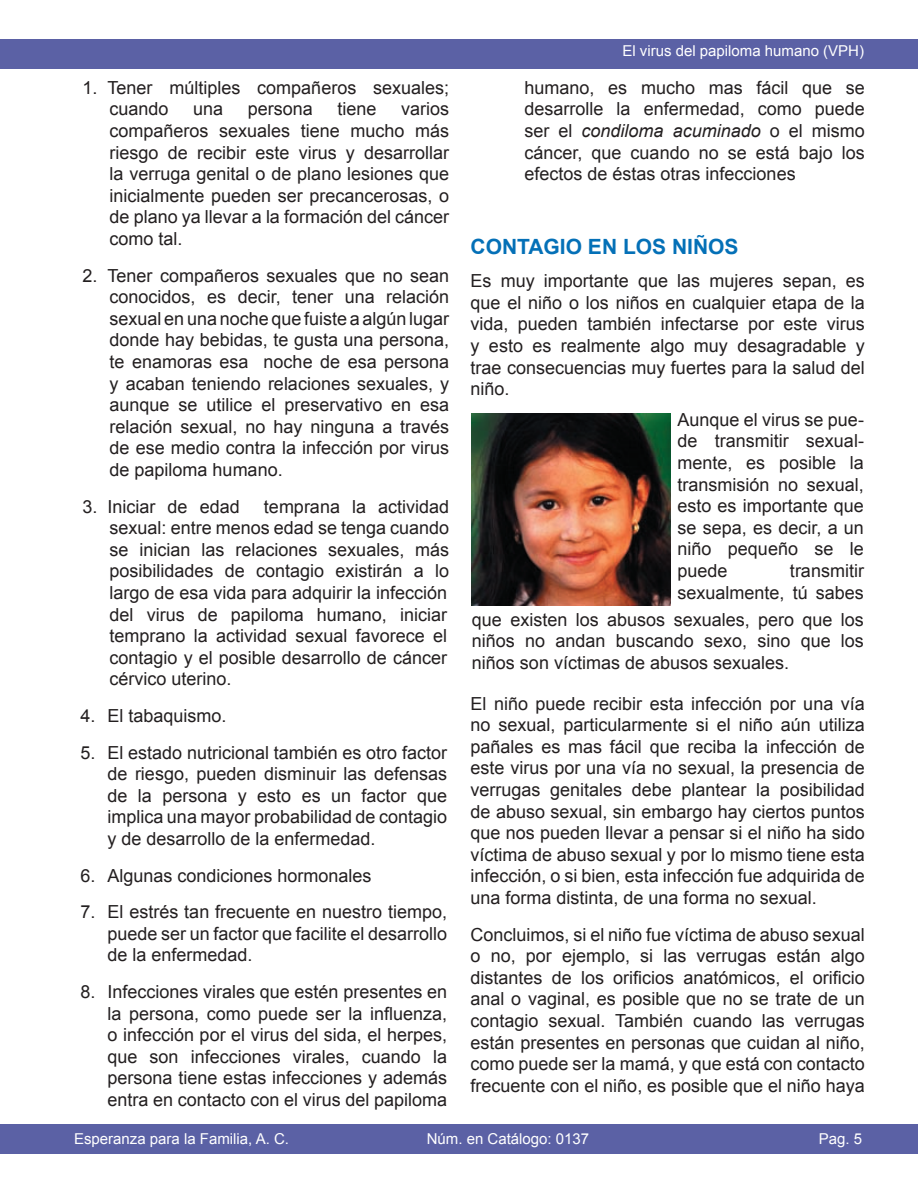
<style>
.page{position:relative;width:918px;height:1188px;background:#fff}
.page>*{position:absolute;margin:0;border:0;box-sizing:border-box;transform-origin:0 0}
.t1{font:700 21px "Arial";color:#0470b7}
.t2{font:18px/21.6px "Arial";color:#231f20;text-align:justify}
.t3{font:15px "Arial";color:#fff}
.s1{font-style:italic}
</style>
<div class="page">
<div style="left:1px;top:1124px;width:917px;height:29px;background:#5b61a5"></div>
<div style="left:0;top:39px;width:918px;height:30px;background:#5b61a5"></div>
<img style="left:472px;top:414px;width:198px;height:192px">
<p class="t2" style="left:110px;top:77px;width:341px;text-indent:-27px">1. Tener múltiples compañeros sexuales; cuando</p>
<p class="t2" style="left:110px;top:99px;width:341px;text-indent:292px">varios compañeros sexuales tiene mucho más riesgo de recibir este virus y desarrollar la verruga genital o de plano lesiones que inicialmente pueden ser precancerosas, o de plano ya llevar a la formación del cáncer como tal.</p>
<p class="t2" style="left:110px;top:265px;width:341px;text-indent:-27px">2. Tener compañeros sexuales que no sean conocidos, es decir, tener una relación sexual en una noche que fuiste a algún lugar donde hay bebidas, te gusta una persona, te enamoras esa noche de esa persona y acaban teniendo relaciones sexuales, y aunque se utilice el preservativo en esa relación sexual, no hay ninguna a través de ese medio contra la infección por virus de papiloma humano.</p>
<p class="t2" style="left:83px;top:496px;width:159px">3. Iniciar de edad</p>
<p class="t2" style="left:193px;top:99px;width:32px">una</p>
<p class="t2" style="left:248px;top:99px;width:67px">persona</p>
<p class="t2" style="left:338px;top:99px;width:41px">tiene</p>
<p class="t2" style="left:110px;top:496px;width:341px;text-align:left;text-indent:154px">temprana la actividad sexual: entre menos edad se tenga cuando se inician las relaciones sexuales, más posibilidades de contagio existirán a lo largo de esa vida para adquirir la infección del virus de papiloma humano, iniciar temprano la actividad sexual favorece el contagio y el posible desarrollo de cáncer cérvico uterino.</p>
<p class="t2" style="left:80px;top:705px;width:148px">4. El tabaquismo.</p>
<p class="t2" style="left:107px;top:742px;width:341px;text-indent:-27px">5. El estado nutricional también es otro factor de riesgo, pueden disminuir las defensas de la persona y esto es un factor que implica una mayor probabilidad de contagio y de desarrollo de la enfermedad.</p>
<p class="t2" style="left:80px;top:865px;width:293px">6. Algunas condiciones hormonales</p>
<p class="t2" style="left:107px;top:901px;width:341px;text-indent:-27px">7. El estrés tan frecuente en nuestro tiempo, puede ser un factor que facilite el desarrollo de la enfermedad.</p>
<p class="t2" style="left:107px;top:981px;width:341px;text-indent:-27px">8. Infecciones virales que estén presentes en la persona, como puede ser la influenza, o infección por el virus del sida, el herpes, que son infecciones virales, cuando la persona tiene estas infecciones y además entra en contacto con el virus del papiloma</p>
<p class="t3" style="left:622px;top:41px;width:243px">El virus del papiloma humano (VPH)</p>
<p class="t2" style="left:525px;top:77px;width:342px">humano, es mucho mas fácil que se desarrolle la enfermedad, como puede ser el <span class="s1">condiloma acuminado</span> o el mismo cáncer, que cuando no se está bajo los efectos de éstas otras infecciones</p>
<p class="t1" style="left:471px;top:233px;width:269px">CONTAGIO EN LOS NIÑOS</p>
<p class="t2" style="left:471px;top:270px;width:396px">Es muy importante que las mujeres sepan, es que el niño o los niños en cualquier etapa de la vida, pueden también infectarse por este virus y esto es realmente algo muy desagradable y trae consecuencias muy fuertes para la salud del niño.</p>
<p class="t2" style="left:677px;top:409px;width:188px">Aunque el virus se pue&shy;de transmitir sexual&shy;mente, es posible la transmisión no sexual, esto es importante que se sepa, es decir, a un niño pequeño se le puede</p>
<p class="t2" style="left:677px;top:560px;width:188px;text-align:right">transmitir<br>sexualmente, tú sabes</p>
<p class="t2" style="left:472px;top:609px;width:394px">que existen los abusos sexuales, pero que los niños no andan buscando sexo, sino que los niños son víctimas de abusos sexuales.</p>
<p class="t2" style="left:471px;top:693px;width:396px">El niño puede recibir esta infección por una vía no sexual, particularmente si el niño aún utiliza pañales es mas fácil que reciba la infección de este virus por una vía no sexual, la presencia de verrugas genitales debe plantear la posibilidad de abuso sexual, sin embargo hay ciertos puntos que nos pueden llevar a pensar si el niño ha sido víctima de abuso sexual y por lo mismo tiene esta infección, o si bien, esta infección fue adquirida de una forma distinta, de una forma no sexual.</p>
<p class="t2" style="left:471px;top:924px;width:396px">Concluimos, si el niño fue víctima de abuso sexual o no, por ejemplo, si las verrugas están algo distantes de los orificios anatómicos, el orificio anal o vaginal, es posible que no se trate de un contagio sexual. También cuando las verrugas están presentes en personas que cuidan al niño, como puede ser la mamá, y que está con contacto frecuente con el niño, es posible que el niño haya</p>
<p class="t3" style="left:74px;top:1129px;width:217px">Esperanza para la Familia, A. C.</p>
<p class="t3" style="left:427px;top:1129px;width:164px">Núm. en Catálogo: 0137</p>
<p class="t3" style="left:819px;top:1129px;width:45px">Pag. 5</p>
</div>
